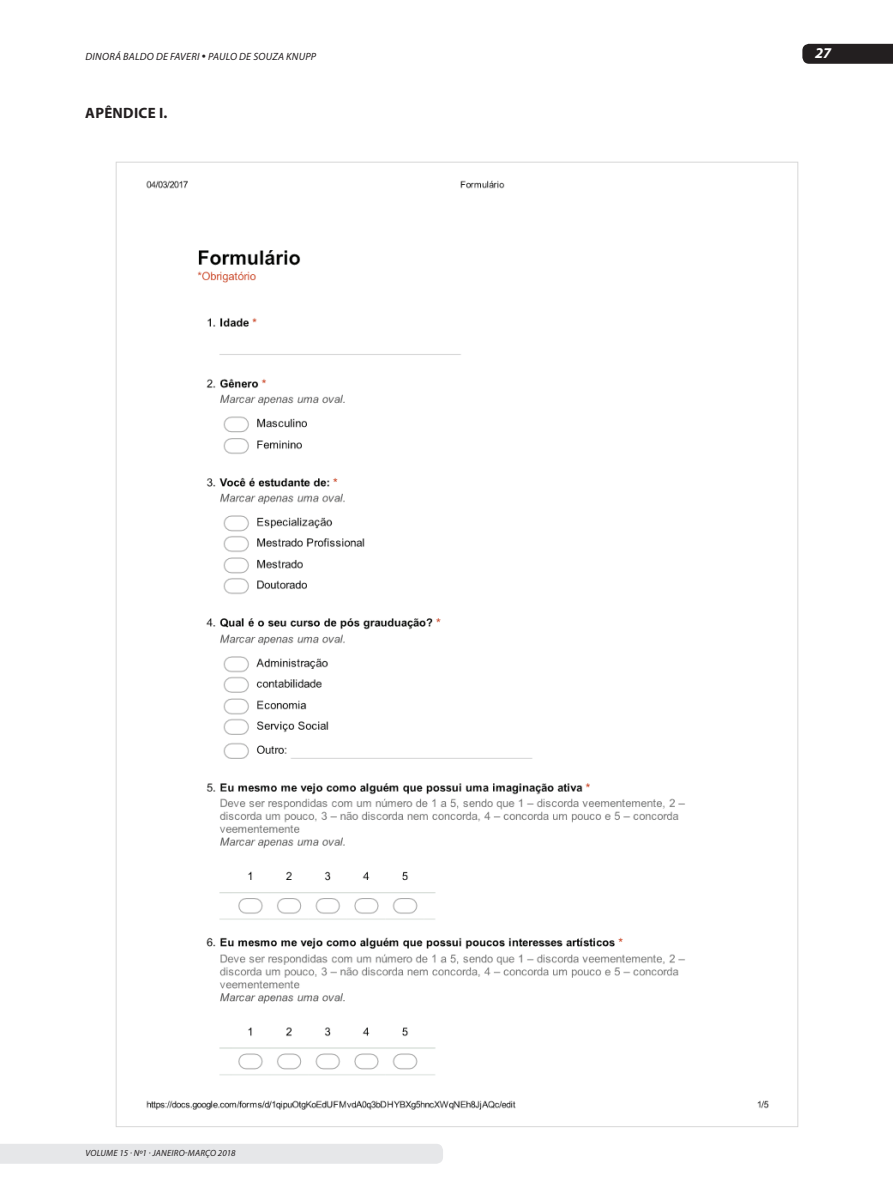
<style>
.page{position:relative;width:893px;height:1191px;background:#fff}
.page>*{position:absolute;margin:0;border:0;box-sizing:border-box;transform-origin:0 0}
.t1{font:700 15px "Myriad Pro";letter-spacing:.02em;color:#231f20}
.t2{font:italic 700 15px "Myriad Pro";color:#fff}
.t3{font:italic 10.5px "Myriad Pro";letter-spacing:.02em;color:#231f20}
.t4{font:italic 9px "Myriad Pro";letter-spacing:.02em;color:#231f20}
</style>
<div class="page">
<div style="left:1px;top:1144px;width:442px;height:19px;background:#e6e7e9"></div>
<div style="left:802px;top:44px;width:91px;height:20px;background:#231f20"></div>
<img style="left:115px;top:161px;width:684px;height:966px">
<p class="t3" style="left:86px;top:50px;width:232px">DINORÁ BALDO DE FAVERI • PAULO DE SOUZA KNUPP</p>
<h1 class="t1" style="left:85px;top:103px;width:84px">APÊNDICE I.</h1>
<p class="t4" style="left:86px;top:1147px;width:152px">VOLUME 15 · Nº1 · JANEIRO-MARÇO 2018</p>
<h1 class="t2" style="left:815px;top:43px;width:18px">27</h1>
</div>
